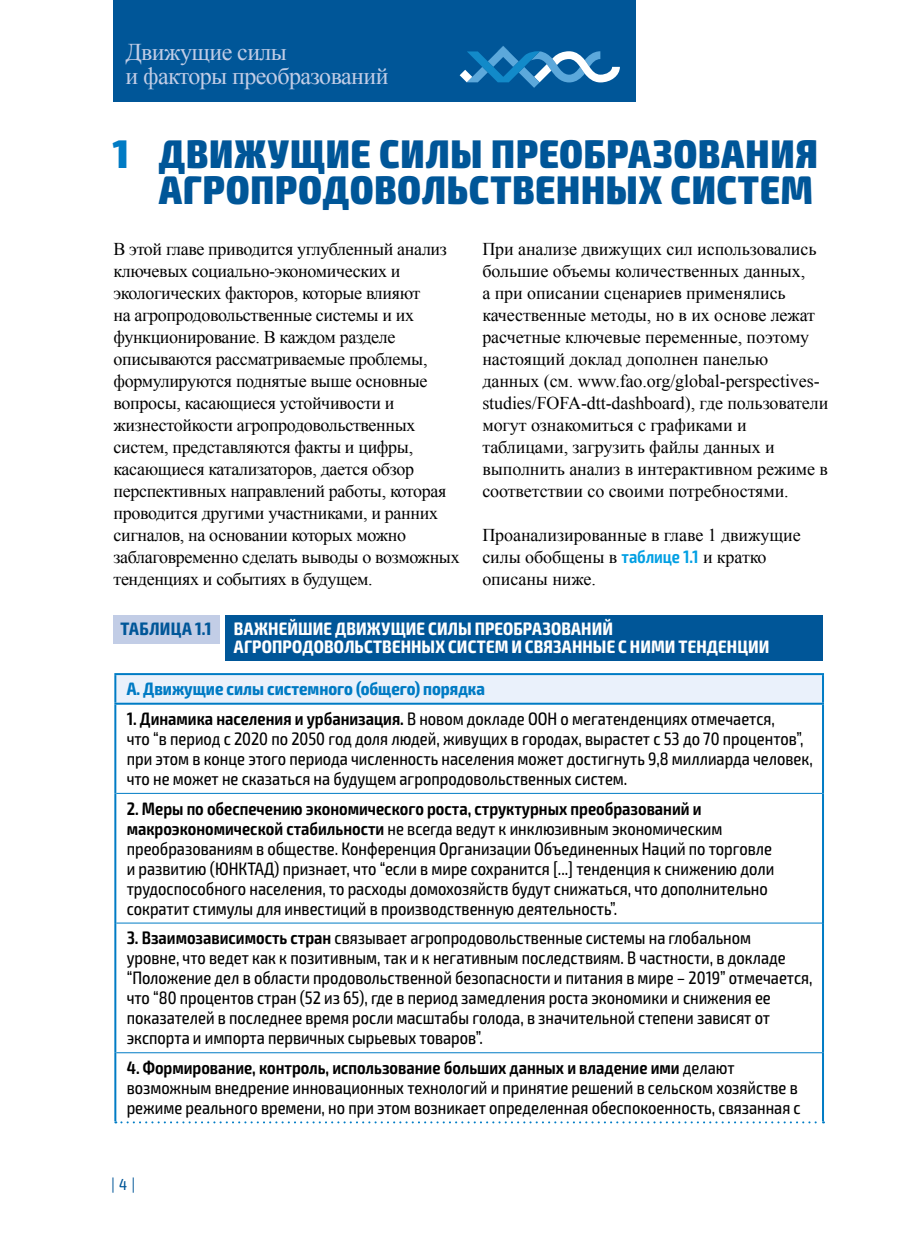
<style>
.page{position:relative;width:908px;height:1248px;background:#fff}
.page>*{position:absolute;margin:0;border:0;box-sizing:border-box;transform-origin:0 0}
.t1{font:900 condensed 40px/36px "Exo 2";letter-spacing:.025em;color:#005698;text-align:right}
.t2{font:24px/24px "Times New Roman";letter-spacing:-.025em;color:#c2cde6}
.t3{font:condensed 18px/20px "Exo 2";color:#000}
.t4{font:18px/22px "Times New Roman";letter-spacing:-.02em;color:#000}
.t5{font:700 condensed 18px/18px "Exo 2";letter-spacing:.01em;color:#fff}
.t6{font:700 condensed 18px "Exo 2";color:#007bc4}
.t7{font:condensed 16px "Exo 2";color:#005698}
.s1{color:#007bc4}
.s2{font-family:"Exo 2";font-weight:600;font-stretch:condensed;color:#009fe3}
.s3{color:#005698}
.s4{font-weight:600}
</style>
<div class="page">
<div style="left:113px;top:0;width:523px;height:102px;background:#005698"></div>
<svg style="left:459px;top:46px;width:160px;height:42px"></svg>
<div style="left:225px;top:615px;width:597px;height:45px;background:#005698"></div>
<div style="left:113px;top:615px;width:106px;height:28px;background:#c2cde6"></div>
<div style="left:115px;top:674px;width:707px;height:29px;background:#eaf1fb"></div>
<hr style="left:114px;top:673px;width:709px;height:2px;background:#007cc5">
<hr style="left:116px;top:793px;width:705px;height:1px;background:#007cc5">
<hr style="left:116px;top:922px;width:705px;height:1px;background:#007cc5">
<hr style="left:116px;top:1052px;width:705px;height:1px;background:#007cc5">
<hr style="left:114px;top:702px;width:709px;height:2px;background:#007cc5">
<hr style="left:114px;top:675px;width:2px;height:27px;background:#007cc5">
<hr style="left:821px;top:675px;width:2px;height:27px;background:#007cc5">
<hr style="left:114px;top:704px;width:2px;height:89px;background:#007cc5">
<hr style="left:821px;top:704px;width:2px;height:89px;background:#007cc5">
<hr style="left:114px;top:793px;width:2px;height:130px;background:#007cc5">
<hr style="left:821px;top:793px;width:2px;height:130px;background:#007cc5">
<hr style="left:114px;top:923px;width:2px;height:129px;background:#007cc5">
<hr style="left:821px;top:923px;width:2px;height:129px;background:#007cc5">
<hr style="left:114px;top:1052px;width:2px;height:69px;background:#007cc5">
<hr style="left:821px;top:1052px;width:2px;height:69px;background:#007cc5">
<svg style="left:115px;top:1121px;width:708px;height:2px"></svg>
<h2 class="t2" style="left:125px;top:39px;width:264px">Движущие силы<br>и факторы преобразований</h2>
<h1 class="t1" style="left:113px;top:137px;width:705px"><span class="s1">1</span> ДВИЖУЩИЕ СИЛЫ ПРЕОБРАЗОВАНИЯ<br>АГРОПРОДОВОЛЬСТВЕННЫХ СИСТЕМ</h1>
<p class="t4" style="left:113px;top:237px;width:347px">В этой главе приводится углубленный анализ ключевых социально-экономических и экологических факторов, которые влияют<br>на агропродовольственные системы и их функционирование. В каждом разделе описываются рассматриваемые проблемы, формулируются поднятые выше основные вопросы, касающиеся устойчивости и жизнестойкости агропродовольственных систем, представляются факты и цифры, касающиеся катализаторов, дается обзор перспективных направлений работы, которая проводится другими участниками, и ранних сигналов, на основании которых можно заблаговременно сделать выводы о возможных тенденциях и событиях в будущем.</p>
<p class="t4" style="left:482px;top:237px;width:347px">При анализе движущих сил использовались большие объемы количественных данных,<br>а при описании сценариев применялись качественные методы, но в их основе лежат расчетные ключевые переменные, поэтому настоящий доклад дополнен панелью данных (см. www.fao.org/global-perspectives&shy;studies/FOFA-dtt-dashboard), где пользователи могут ознакомиться с графиками и таблицами, загрузить файлы данных и выполнить анализ в интерактивном режиме в соответствии со своими потребностями.</p>
<p class="t4" style="left:482px;top:523px;width:320px">Проанализированные в главе 1 движущие силы обобщены в <span class="s2">таблице 1.1</span> и кратко описаны ниже.</p>
<p class="t5" style="left:234px;top:619px;width:537px;text-indent:-113px"><span class="s3">ТАБЛИЦА 1.1</span> ВАЖНЕЙШИЕ ДВИЖУЩИЕ СИЛЫ ПРЕОБРАЗОВАНИЙ<br>АГРОПРОДОВОЛЬСТВЕННЫХ СИСТЕМ И СВЯЗАННЫЕ С НИМИ ТЕНДЕНЦИИ</p>
<p class="t6" style="left:127px;top:678px;width:359px">A. Движущие силы системного (общего) порядка</p>
<p class="t3" style="left:127px;top:708px;width:687px"><span class="s4">1. Динамика населения и урбанизация.</span> В новом докладе ООН о мегатенденциях отмечается,<br>что “в период с 2020 по 2050 год доля людей, живущих в городах, вырастет с 53 до 70 процентов”, при этом в конце этого периода численность населения может достигнуть 9,8 миллиарда человек, что не может не сказаться на будущем агропродовольственных систем.</p>
<p class="t3" style="left:127px;top:798px;width:648px"><span class="s4">2. Меры по обеспечению экономического роста, структурных преобразований и макроэкономической стабильности</span> не всегда ведут к инклюзивным экономическим преобразованиям в обществе. Конференция Организации Объединенных Наций по торговле и развитию (ЮНКТАД) признает, что “если в мире сохранится [...] тенденция к снижению доли трудоспособного населения, то расходы домохозяйств будут снижаться, что дополнительно сократит стимулы для инвестиций в производственную деятельность”.</p>
<p class="t3" style="left:127px;top:928px;width:687px"><span class="s4">3. Взаимозависимость стран</span> связывает агропродовольственные системы на глобальном<br>уровне, что ведет как к позитивным, так и к негативным последствиям. В частности, в докладе “Положение дел в области продовольственной безопасности и питания в мире – 2019” отмечается, что “80 процентов стран (52 из 65), где в период замедления роста экономики и снижения ее показателей в последнее время росли масштабы голода, в значительной степени зависят от экспорта и импорта первичных сырьевых товаров”.</p>
<p class="t3" style="left:127px;top:1057px;width:675px"><span class="s4">4. Формирование, контроль, использование больших данных и владение ими</span> делают возможным внедрение инновационных технологий и принятие решений в сельском хозяйстве в режиме реального времени, но при этом возникает определенная обеспокоенность, связанная с</p>
<p class="t7" style="left:111px;top:1174px;width:25px">|4|</p>
</div>
